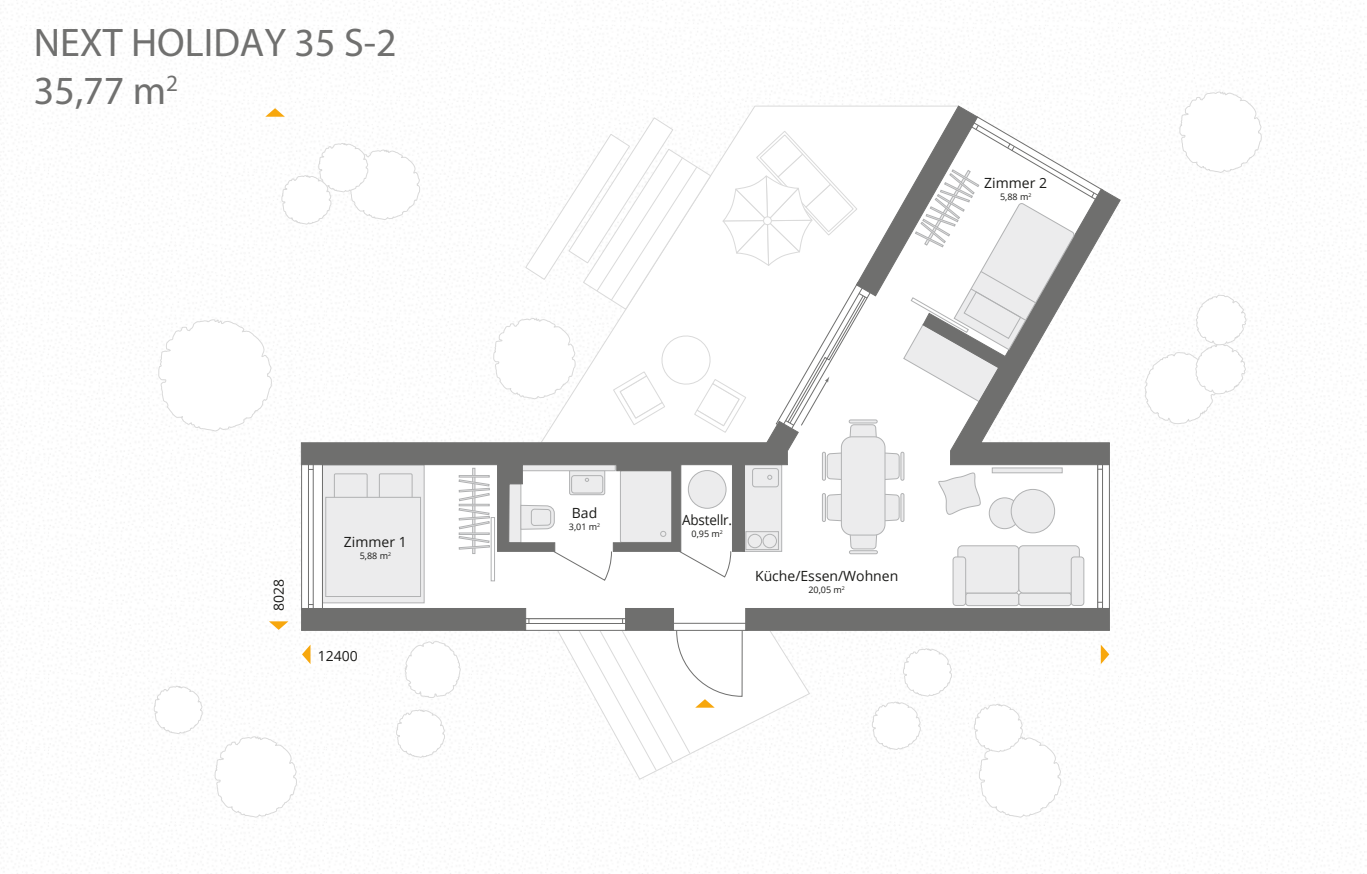
<style>
.page{position:relative;width:1367px;height:874px;background:#fff}
.page>*{position:absolute;margin:0;border:0;box-sizing:border-box;transform-origin:0 0}
.t1{font:40px/48px "Myriad Pro";color:#70706f}
.t2{font:14px "Open Sans";color:#1a1a18}
.t3{font:14px "Open Sans";color:#1a1a18;scale:.96 1}
.t4{font:9px "Open Sans";color:#1a1a18}
</style>
<div class="page">
<svg style="left:302px;top:645px;width:8px;height:18px"></svg>
<svg style="left:1100px;top:644px;width:9px;height:19px"></svg>
<svg style="left:265px;top:108px;width:20px;height:9px"></svg>
<svg style="left:269px;top:621px;width:19px;height:8px"></svg>
<svg style="left:323px;top:551px;width:101px;height:51px"></svg>
<div style="left:325px;top:497px;width:96px;height:99px;background:#ececed;border:1px solid #b1b2b3"></div>
<div style="left:965px;top:592px;width:53px;height:13px;background:#ececed;border-radius:3px"></div>
<div style="left:965px;top:592px;width:54px;height:13px;border:1px solid #b1b2b3;border-radius:3px"></div>
<div style="left:1018px;top:592px;width:53px;height:13px;background:#ececed;border-radius:3px"></div>
<div style="left:1018px;top:592px;width:53px;height:13px;border:1px solid #b1b2b3;border-radius:3px"></div>
<div style="left:957px;top:545px;width:61px;height:47px;background:#ececed;border-radius:4px"></div>
<div style="left:957px;top:545px;width:62px;height:48px;border:1px solid #b1b2b3;border-radius:4px"></div>
<div style="left:1018px;top:545px;width:61px;height:47px;background:#ececed;border-radius:4px"></div>
<div style="left:1018px;top:545px;width:61px;height:48px;border:1px solid #b1b2b3;border-radius:4px"></div>
<div style="left:953px;top:556px;width:12px;height:49px;background:#ececed;border-radius:3px"></div>
<div style="left:952px;top:556px;width:13px;height:49px;border:1px solid #b1b2b3;border-radius:3px"></div>
<div style="left:1071px;top:556px;width:12px;height:49px;background:#ececed;border-radius:3px"></div>
<div style="left:1070px;top:556px;width:14px;height:49px;border:1px solid #b1b2b3;border-radius:3px"></div>
<div style="left:1097px;top:463px;width:5px;height:145px;border:1px solid #6f6f6e"></div>
<svg style="left:526px;top:623px;width:29px;height:5px"></svg>
<div style="left:524px;top:618px;width:102px;height:5px;border:1px solid #6f6f6e"></div>
<div style="left:301px;top:462px;width:22px;height:147px;border:1px solid #6f6f6e"></div>
<div style="left:308px;top:462px;width:5px;height:147px;border:1px solid #6f6f6e"></div>
<svg style="left:555px;top:618px;width:255px;height:162px"></svg>
<div style="left:745px;top:608px;width:364px;height:22px;background:#6f6f6e"></div>
<div style="left:301px;top:608px;width:225px;height:22px;background:#6f6f6e"></div>
<div style="left:625px;top:608px;width:48px;height:22px;background:#6f6f6e"></div>
<svg style="left:301px;top:422px;width:157px;height:129px"></svg>
<svg style="left:1103px;top:189px;width:17px;height:276px"></svg>
<svg style="left:158px;top:318px;width:114px;height:114px"></svg>
<svg style="left:281px;top:142px;width:140px;height:83px"></svg>
<svg style="left:1144px;top:294px;width:102px;height:132px"></svg>
<svg style="left:1179px;top:91px;width:83px;height:82px"></svg>
<svg style="left:214px;top:736px;width:83px;height:82px"></svg>
<svg style="left:153px;top:685px;width:50px;height:49px"></svg>
<svg style="left:396px;top:707px;width:49px;height:51px"></svg>
<svg style="left:974px;top:702px;width:87px;height:116px"></svg>
<svg style="left:871px;top:648px;width:81px;height:102px"></svg>
<svg style="left:404px;top:641px;width:57px;height:57px"></svg>
<svg style="left:458px;top:105px;width:645px;height:475px"></svg>
<h1 class="t1" style="left:34px;top:18px;width:364px">NEXT HOLIDAY 35 S-2<br>35,77 m<sup>2</sup></h1>
<p class="t2" style="left:269px;top:611px;width:34px;rotate:-90deg">8028</p>
<p class="t2" style="left:344px;top:532px;width:64px">Zimmer 1</p>
<p class="t4" style="left:359px;top:549px;width:33px">5,88 m<sup>2</sup></p>
<p class="t2" style="left:318px;top:645px;width:42px">12400</p>
<p class="t2" style="left:984px;top:173px;width:64px">Zimmer 2</p>
<p class="t4" style="left:1000px;top:190px;width:33px">5,88 m<sup>2</sup></p>
<p class="t2" style="left:572px;top:503px;width:27px">Bad</p>
<p class="t4" style="left:569px;top:520px;width:33px">3,01 m<sup>2</sup></p>
<p class="t3" style="left:682px;top:510px;width:54px">Abstellr.</p>
<p class="t4" style="left:691px;top:527px;width:33px">0,95 m<sup>2</sup></p>
<p class="t2" style="left:755px;top:566px;width:145px">Küche/Essen/Wohnen</p>
<p class="t4" style="left:808px;top:583px;width:38px">20,05 m<sup>2</sup></p>
</div>
